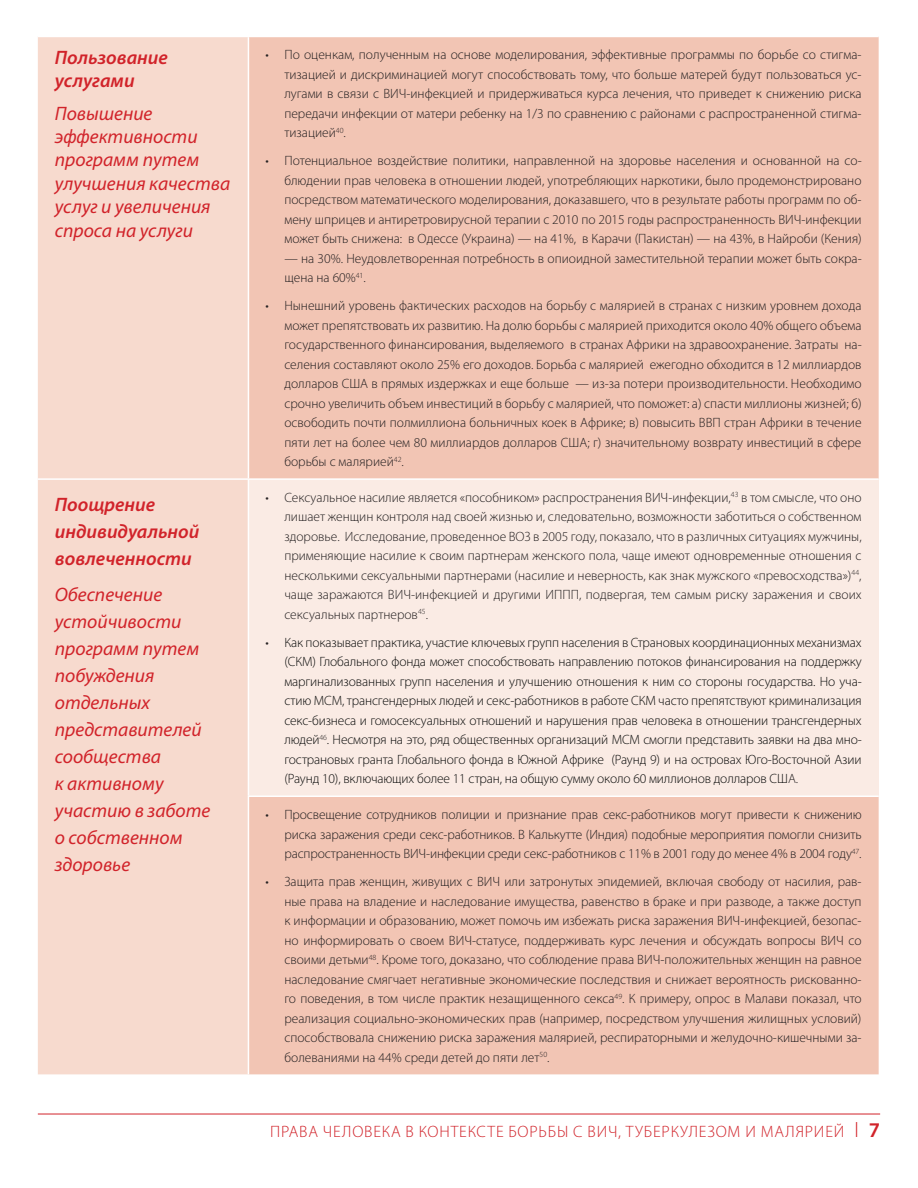
<style>
.page{position:relative;width:918px;height:1188px;background:#fff}
.page>*{position:absolute;margin:0;border:0;box-sizing:border-box;transform-origin:0 0}
.t1{font:italic 19.5px/27px "Myriad Pro";color:#d1232a}
.t2{font:italic 600 19.5px/27px "Myriad Pro";color:#d1232a}
.t3{font:300 16.5px "Myriad Pro";letter-spacing:.05em;color:#d1232a}
.t4{font:300 13.5px/19.5px "Myriad Pro";color:#231f20;text-align:justify}
.t5{font:300 13.5px/19.5px "Myriad Pro";letter-spacing:-.01em;color:#0b0c0b;text-align:justify}
.s1{color:#231f20}
.s2{font-size:21px}
.s3{font-weight:600;font-size:21px}
</style>
<div class="page">
<hr style="left:38px;top:1114px;width:842px;height:1px;background:#d1232a">
<div style="left:38px;top:37px;width:210px;height:1037px;background:#f7dace"></div>
<div style="left:249px;top:37px;width:630px;height:1037px;background:#f2c5b4"></div>
<div style="left:248px;top:479px;width:631px;height:317px;background:#faebe4"></div>
<hr style="left:38px;top:478px;width:841px;height:2px;background:#fff">
<hr style="left:248px;top:480px;width:1px;height:316px;background:#fff">
<hr style="left:248px;top:796px;width:631px;height:1px;background:#fff">
<h1 class="t2" style="left:55px;top:47px;width:115px;line-height:23.4px">Пользование услугами</h1>
<h1 class="t1" style="left:55px;top:103px;width:177px;line-height:23.4px">Повышение эффективности программ путем улучшения качества услуг и увеличения спроса на услуги</h1>
<h1 class="t2" style="left:55px;top:492px;width:146px">Поощрение индивидуальной вовлеченности</h1>
<h1 class="t1" style="left:55px;top:582px;width:157px">Обеспечение устойчивости программ путем побуждения отдельных представителей сообщества<br>к активному участию в заботе о собственном здоровье</h1>
<p class="t4" style="left:284px;top:46px;width:579px;text-indent:-19px">• По оценкам, полученным на основе моделирования, эффективные программы по борьбе со стигма&shy;тизацией и дискриминацией могут способствовать тому, что больше матерей будут пользоваться ус&shy;лугами в связи с ВИЧ-инфекцией и придерживаться курса лечения, что приведет к снижению риска передачи инфекции от матери ребенку на 1/3 по сравнению с районами с распространенной стигма&shy;тизацией<sup>40</sup>.</p>
<p class="t4" style="left:284px;top:152px;width:579px;text-indent:-19px">• Потенциальное воздействие политики, направленной на здоровье населения и основанной на со&shy;блюдении прав человека в отношении людей, употребляющих наркотики, было продемонстрировано посредством математического моделирования, доказавшего, что в результате работы программ по об&shy;мену шприцев и антиретровирусной терапии с 2010 по 2015 годы распространенность ВИЧ-инфекции может быть снижена: в Одессе (Украина) — на 41%, в Карачи (Пакистан) — на 43%, в Найроби (Кения)</p>
<p class="t4" style="left:284px;top:250px;width:579px">— на 30%. Неудовлетворенная потребность в опиоидной заместительной терапии может быть сокра&shy;щена на 60%<sup>41</sup>.</p>
<p class="t4" style="left:284px;top:297px;width:579px;text-indent:-19px">• Нынешний уровень фактических расходов на борьбу с малярией в странах с низким уровнем дохода может препятствовать их развитию. На долю борьбы с малярией приходится около 40% общего объема государственного финансирования, выделяемого в странах Африки на здравоохранение. Затраты на&shy;селения составляют около 25% его доходов. Борьба с малярией ежегодно обходится в 12 миллиардов долларов США в прямых издержках и еще больше — из-за потери производительности. Необходимо срочно увеличить объем инвестиций в борьбу с малярией, что поможет: а) спасти миллионы жизней; б) освободить почти полмиллиона больничных коек в Африке; в) повысить ВВП стран Африки в течение пяти лет на более чем 80 миллиардов долларов США; г) значительному возврату инвестиций в сфере борьбы с малярией<sup>42</sup>.</p>
<p class="t4" style="left:284px;top:489px;width:579px;text-indent:-19px">• Сексуальное насилие является «пособником» распространения ВИЧ-инфекции,<sup>43</sup> в том смысле, что оно лишает женщин контроля над своей жизнью и, следовательно, возможности заботиться о собственном здоровье. Исследование, проведенное ВОЗ в 2005 году, показало, что в различных ситуациях мужчины, применяющие насилие к своим партнерам женского пола, чаще имеют одновременные отношения с несколькими сексуальными партнерами (насилие и неверность, как знак мужского «превосходства»)<sup>44</sup>, чаще заражаются ВИЧ-инфекцией и другими ИППП, подвергая, тем самым риску заражения и своих сексуальных партнеров<sup>45</sup>.</p>
<p class="t5" style="left:284px;top:634px;width:579px;text-indent:-19px"><span class="s1">•</span> Как показывает практика, участие ключевых групп населения в Страновых координационных механизмах (СКМ) Глобального фонда может способствовать направлению потоков финансирования на поддержку маргинализованных групп населения и улучшению отношения к ним со стороны государства. Но уча&shy;стию МСМ, трансгендерных людей и секс-работников в работе СКМ часто препятствуют криминализация секс-бизнеса и гомосексуальных отношений и нарушения прав человека в отношении трансгендерных людей<sup>46</sup>. Несмотря на это, ряд общественных организаций МСМ смогли представить заявки на два мно&shy;гострановых гранта Глобального фонда в Южной Африке (Раунд 9) и на островах Юго-Восточной Азии (Раунд 10), включающих более 11 стран, на общую сумму около 60 миллионов долларов СШ<span class="s1">А.</span></p>
<p class="t4" style="left:284px;top:806px;width:579px;text-indent:-19px">• Просвещение сотрудников полиции и признание прав секс-работников могут привести к снижению риска заражения среди секс-работников. В Калькутте (Индия) подобные мероприятия помогли снизить распространенность ВИЧ-инфекции среди секс-работников с 11% в 2001 году до менее 4% в 2004 году<sup>47</sup>.</p>
<p class="t4" style="left:284px;top:873px;width:579px;text-indent:-19px">• Защита прав женщин, живущих с ВИЧ или затронутых эпидемией, включая свободу от насилия, рав&shy;ные права на владение и наследование имущества, равенство в браке и при разводе, а также доступ к информации и образованию, может помочь им избежать риска заражения ВИЧ-инфекцией, безопас&shy;но информировать о своем ВИЧ-статусе, поддерживать курс лечения и обсуждать вопросы ВИЧ со своими детьми<sup>48</sup>. Кроме того, доказано, что соблюдение права ВИЧ-положительных женщин на равное наследование смягчает негативные экономические последствия и снижает вероятность рискованно&shy;го поведения, в том числе практик незащищенного секса<sup>49</sup>. К примеру, опрос в Малави показал, что реализация социально-экономических прав (например, посредством улучшения жилищных условий) способствовала снижению риска заражения малярией, респираторными и желудочно-кишечными за&shy;болеваниями на 44% среди детей до пяти лет<sup>50</sup>.</p>
<p class="t3" style="left:270px;top:1126px;width:611px">ПРАВА ЧЕЛОВЕКА В КОНТЕКСТЕ БОРЬБЫ С ВИЧ, ТУБЕРКУЛЕЗОМ И МАЛЯРИЕЙ <span class="s2">l</span> <span class="s3">7</span></p>
</div>
